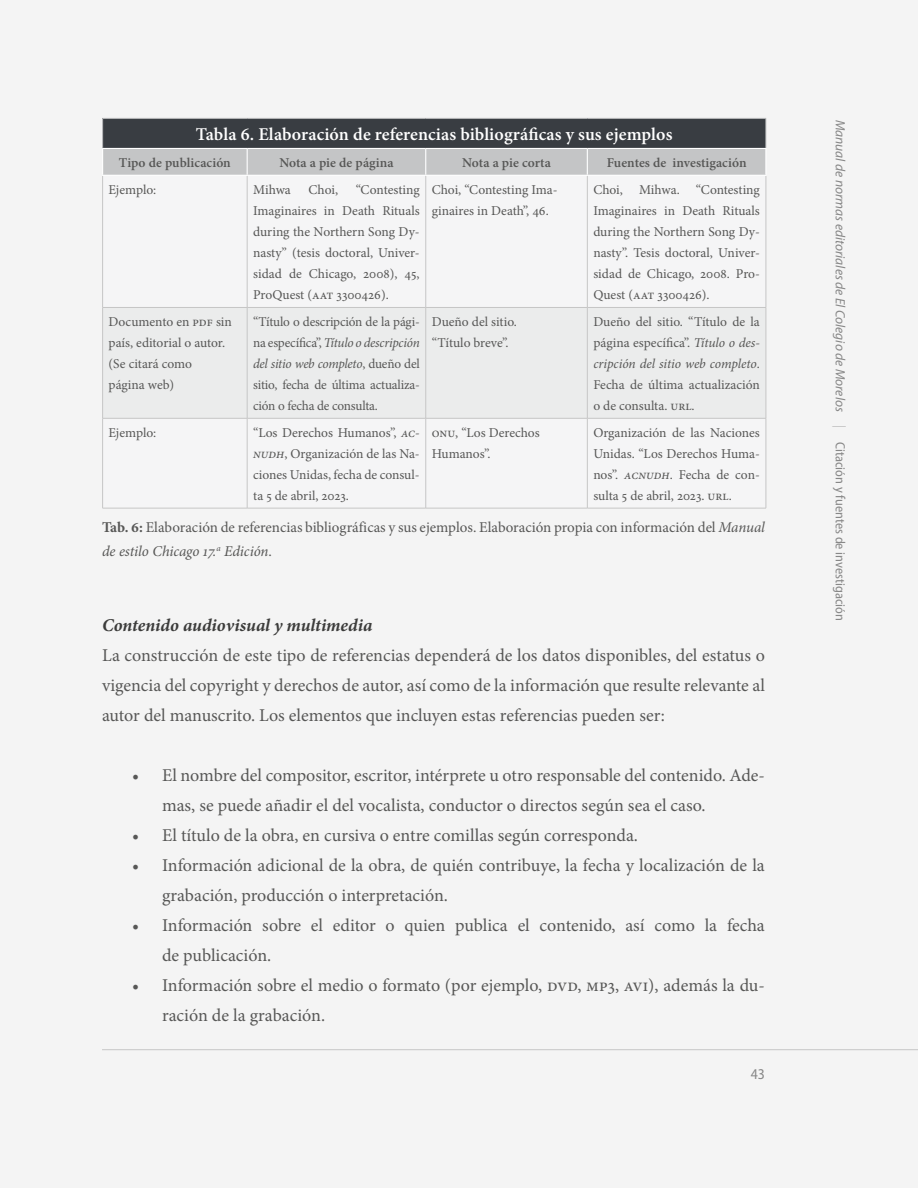
<style>
.page{position:relative;width:918px;height:1188px;background:#eee}
.page>*{position:absolute;margin:0;border:0;box-sizing:border-box;transform-origin:0 0}
.P-s_SANG_esp{font:18px/30px "Minion Pro";letter-spacing:-.01em;color:#575756}
.TB-ENCABEZADO{font:600 18px "Minion Pro";letter-spacing:.005em;color:#fff}
.SUBT-n4{font:italic 700 18px "Minion Pro";letter-spacing:-.005em;color:#3c3c3b}
.PIE-TABLA{font:15px/24px "Minion Pro";letter-spacing:-.01em;color:#575756}
.t1{font:semi-condensed 15px "Myriad Pro";color:#878787}
.T_CT_JUSTIFICADO_IZQ{font:13.5px/21px "Minion Pro";letter-spacing:-.005em;color:#575756;text-align:justify}
.T_CT_IZQ_-_Copia{font:13.5px/21px "Minion Pro";color:#575756}
.t2{font:italic 13.5px "Myriad Pro";color:#878787}
.T_SUBENCABEZADO{font:600 13.5px "Minion Pro";letter-spacing:.005em;color:#575756}
.s1{font-style:italic}
.s2{font-weight:700}
.s3{font-style:normal;font-stretch:semi-condensed;color:#c6c6c6}
.s4{font-style:normal;font-stretch:semi-condensed}
</style>
<div class="page">
<hr style="left:102px;top:1049px;width:816px;height:1px;background:#c6c6c6">
<svg style="left:103px;top:176px;width:663px;height:332px"></svg>
<svg style="left:103px;top:308px;width:663px;height:110px"></svg>
<hr style="left:247px;top:176px;width:1px;height:131px;background:#c6c6c6">
<hr style="left:426px;top:176px;width:1px;height:131px;background:#c6c6c6">
<hr style="left:587px;top:176px;width:1px;height:131px;background:#c6c6c6">
<hr style="left:247px;top:308px;width:1px;height:110px;background:#c6c6c6">
<hr style="left:426px;top:308px;width:1px;height:110px;background:#c6c6c6">
<hr style="left:587px;top:308px;width:1px;height:110px;background:#c6c6c6">
<hr style="left:247px;top:418px;width:1px;height:90px;background:#c6c6c6">
<hr style="left:426px;top:418px;width:1px;height:90px;background:#c6c6c6">
<hr style="left:587px;top:418px;width:1px;height:90px;background:#c6c6c6">
<hr style="left:102px;top:176px;width:1px;height:131px;background:#c6c6c6">
<hr style="left:766px;top:176px;width:1px;height:131px;background:#c6c6c6">
<hr style="left:102px;top:308px;width:1px;height:110px;background:#c6c6c6">
<hr style="left:766px;top:308px;width:1px;height:110px;background:#c6c6c6">
<hr style="left:102px;top:418px;width:1px;height:90px;background:#c6c6c6">
<hr style="left:766px;top:418px;width:1px;height:90px;background:#c6c6c6">
<hr style="left:102px;top:508px;width:145px;height:1px;background:#c6c6c6">
<hr style="left:247px;top:508px;width:179px;height:1px;background:#c6c6c6">
<hr style="left:426px;top:508px;width:161px;height:1px;background:#c6c6c6">
<hr style="left:587px;top:508px;width:179px;height:1px;background:#c6c6c6">
<hr style="left:102px;top:307px;width:145px;height:1px;background:#c6c6c6">
<hr style="left:247px;top:307px;width:179px;height:1px;background:#c6c6c6">
<hr style="left:426px;top:307px;width:161px;height:1px;background:#c6c6c6">
<hr style="left:587px;top:307px;width:179px;height:1px;background:#c6c6c6">
<hr style="left:102px;top:418px;width:145px;height:1px;background:#c6c6c6">
<hr style="left:247px;top:418px;width:179px;height:1px;background:#c6c6c6">
<hr style="left:426px;top:418px;width:161px;height:1px;background:#c6c6c6">
<hr style="left:587px;top:418px;width:179px;height:1px;background:#c6c6c6">
<hr style="left:102px;top:118px;width:145px;height:1px;background:#c4c5c6">
<hr style="left:247px;top:118px;width:179px;height:1px;background:#c4c5c6">
<hr style="left:426px;top:118px;width:161px;height:1px;background:#c4c5c6">
<hr style="left:587px;top:118px;width:179px;height:1px;background:#c4c5c6">
<hr style="left:102px;top:175px;width:145px;height:1px;background:#fff">
<hr style="left:247px;top:175px;width:179px;height:1px;background:#fff">
<hr style="left:426px;top:175px;width:161px;height:1px;background:#fff">
<hr style="left:587px;top:175px;width:179px;height:1px;background:#fff">
<svg style="left:102px;top:119px;width:665px;height:56px;background:#7e8083"></svg>
<p class="TB-ENCABEZADO" style="left:196px;top:122px;width:478px">Tabla 6. Elaboración de referencias bibliográficas y sus ejemplos</p>
<p class="T_SUBENCABEZADO" style="left:119px;top:153px;width:113px">Tipo de publicación</p>
<p class="T_SUBENCABEZADO" style="left:279px;top:153px;width:116px">Nota a pie de página</p>
<p class="T_SUBENCABEZADO" style="left:462px;top:153px;width:90px">Nota a pie corta</p>
<p class="T_SUBENCABEZADO" style="left:607px;top:153px;width:141px">Fuentes de investigación</p>
<p class="T_CT_IZQ_-_Copia" style="left:109px;top:179px;width:49px">Ejemplo:</p>
<p class="T_CT_JUSTIFICADO_IZQ" style="left:253px;top:179px;width:39px">Mihwa</p>
<p class="T_CT_JUSTIFICADO_IZQ" style="left:309px;top:179px;width:31px">Choi,</p>
<p class="T_CT_JUSTIFICADO_IZQ" style="left:253px;top:179px;width:168px;text-indent:103px">“Contesting Imaginaires in Death Rituals during the Northern Song Dy&shy;nasty” (tesis doctoral, Univer&shy;sidad de Chicago, 2008), 45, ProQuest (AAT 3300426).</p>
<p class="T_CT_IZQ_-_Copia" style="left:432px;top:179px;width:127px">Choi, “Contesting Ima&shy;ginaires in Death”, 46.</p>
<p class="T_CT_JUSTIFICADO_IZQ" style="left:593px;top:179px;width:168px">Choi, Mihwa. “Contesting Imaginaires in Death Rituals during the Northern Song Dy&shy;nasty”. Tesis doctoral, Univer&shy;sidad de Chicago, 2008. Pro-Quest (AAT 3300426).</p>
<p class="T_CT_IZQ_-_Copia" style="left:109px;top:311px;width:125px">Documento en PDF sin país, editorial o autor.</p>
<p class="T_CT_IZQ_-_Copia" style="left:109px;top:353px;width:85px">(Se citará como página web)</p>
<p class="T_CT_JUSTIFICADO_IZQ" style="left:253px;top:311px;width:168px">“Título o descripción de la pági&shy;na específica”, <span class="s1">Título o descripción del sitio web completo</span>, dueño del sitio, fecha de última actualiza&shy;ción o fecha de consulta.</p>
<p class="T_CT_IZQ_-_Copia" style="left:432px;top:311px;width:87px">Dueño del sitio. “Título breve”.</p>
<p class="T_CT_JUSTIFICADO_IZQ" style="left:593px;top:311px;width:168px">Dueño del sitio. “Título de la página específica”. <span class="s1">Título o des&shy;cripción del sitio web completo</span>.<br>Fecha de última actualización o de consulta. URL.</p>
<p class="T_CT_IZQ_-_Copia" style="left:109px;top:422px;width:49px">Ejemplo:</p>
<p class="T_CT_JUSTIFICADO_IZQ" style="left:253px;top:422px;width:168px">“Los Derechos Humanos”, <span class="s1">AC-NUDH</span>, Organización de las Na&shy;ciones Unidas, fecha de consul&shy;ta 5 de abril, 2023.</p>
<p class="T_CT_IZQ_-_Copia" style="left:432px;top:422px;width:110px">ONU, “Los Derechos<br>Humanos”.</p>
<p class="T_CT_JUSTIFICADO_IZQ" style="left:593px;top:422px;width:168px">Organización de las Naciones Unidas. “Los Derechos Huma&shy;nos”. <span class="s1">ACNUDH</span>. Fecha de con&shy;sulta 5 de abril, 2023. URL.</p>
<p class="PIE-TABLA" style="left:102px;top:516px;width:664px"><span class="s2">Tab. 6:</span> Elaboración de referencias bibliográficas y sus ejemplos. Elaboración propia con información del <span class="s1">Manual de estilo Chicago 17.</span><sup>a</sup> <span class="s1">Edición</span>.</p>
<p class="SUBT-n4" style="left:102px;top:612px;width:272px">Contenido audiovisual y multimedia</p>
<p class="P-s_SANG_esp" style="left:102px;top:640px;width:664px;text-align:justify">La construcción de este tipo de referencias dependerá de los datos disponibles, del estatus o vigencia del copyright y derechos de autor, así como de la información que resulte relevante al autor del manuscrito. Los elementos que incluyen estas referencias pueden ser:</p>
<p class="P-s_SANG_esp" style="left:162px;top:760px;width:604px;text-indent:-30px">• El nombre del compositor, escritor, intérprete u otro responsable del contenido. Ade&shy;mas, se puede añadir el del vocalista, conductor o directos según sea el caso.</p>
<p class="P-s_SANG_esp" style="left:132px;top:820px;width:508px">• El título de la obra, en cursiva o entre comillas según corresponda.</p>
<p class="P-s_SANG_esp" style="left:162px;top:850px;width:604px;text-indent:-30px">• Información adicional de la obra, de quién contribuye, la fecha y localización de la grabación, producción o interpretación.</p>
<p class="P-s_SANG_esp" style="left:162px;top:910px;width:604px;text-indent:-30px">• Información sobre el editor o quien publica el contenido, así como la fecha de publicación.</p>
<p class="P-s_SANG_esp" style="left:162px;top:970px;width:604px;text-indent:-30px">• Información sobre el medio o formato (por ejemplo, DVD, MP3, AVI), además la du&shy;ración de la grabación.</p>
<p class="t1" style="left:751px;top:1065px;width:16px">43</p>
<p class="t2" style="left:849px;top:120px;width:503px;rotate:90deg">Manual de normas editoriales de El Colegio de Morelos <span class="s3">|</span> <span class="s4">Citación y fuentes de investigación</span></p>
</div>
